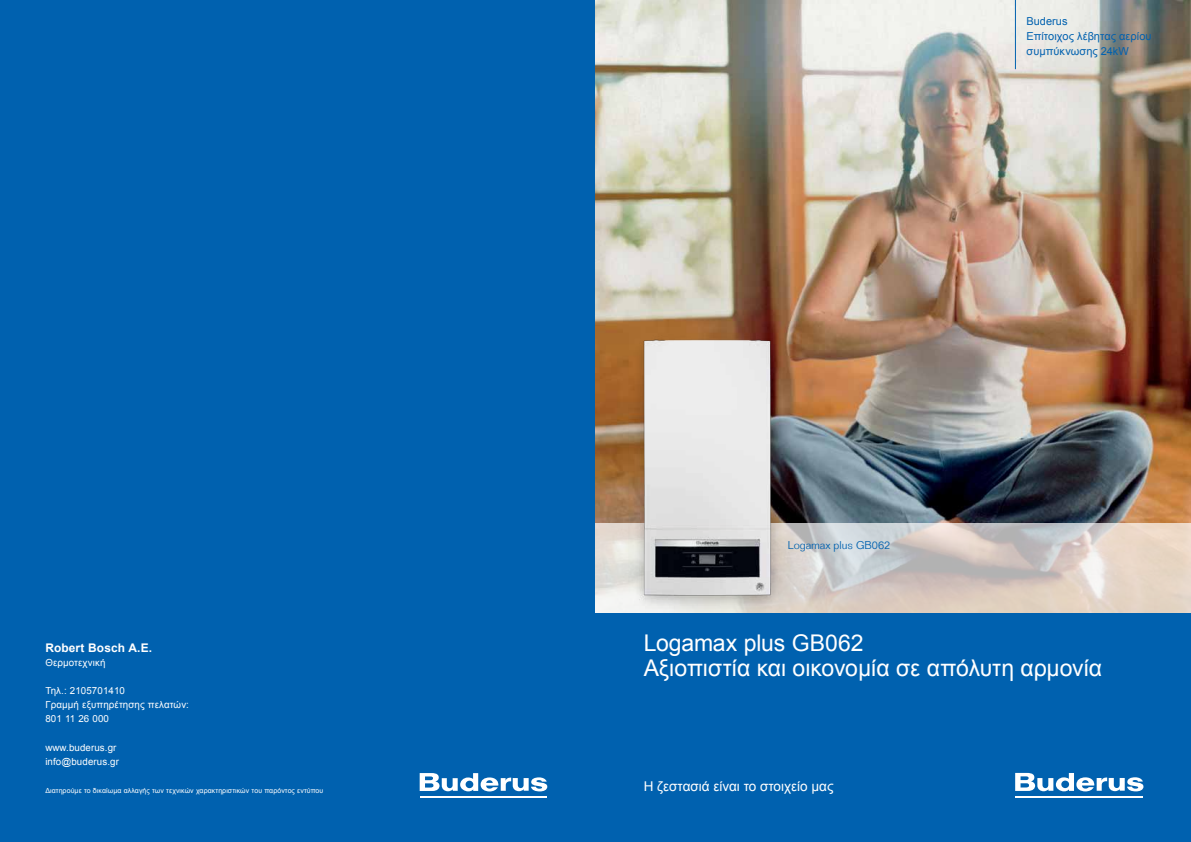
<style>
.page{position:relative;width:1191px;height:842px;background:#fff}
.page>*{position:absolute;margin:0;border:0;box-sizing:border-box;transform-origin:0 0}
.t1{font:23px/25.5px "Arial";letter-spacing:-.005em;color:#fff}
.t2{font:13.5px "Arial";color:#fff}
.t3{font:700 11.9px "Arial";letter-spacing:.01em;color:#fff}
.t4{font:11px/15px "Arial";letter-spacing:.005em;color:#0061af}
.t5{font:300 11px "Folio LT";color:#0061af}
.t6{font:9.7px/14.1px "Arial";letter-spacing:.01em;color:#fff}
.t7{font:7px "Arial";letter-spacing:.01em;color:#fff}
</style>
<div class="page">
<div style="left:595px;top:612px;width:596px;height:230px;background:#0061af"></div>
<div style="left:0;top:0;width:595px;height:842px;background:#0061af"></div>
<hr style="left:420px;top:796px;width:126px;height:1px;background:#fff">
<svg style="left:420px;top:773px;width:127px;height:18px"></svg>
<img style="left:595px;top:0;width:596px;height:523px">
<svg style="left:595px;top:523px;width:596px;height:89px;background:#d6cdc7"></svg>
<hr style="left:1015px;top:0;width:1px;height:69px;background:#0061af">
<img style="left:617px;top:325px;width:177px;height:287px">
<hr style="left:1015px;top:796px;width:127px;height:1px;background:#fff">
<svg style="left:1015px;top:773px;width:128px;height:18px"></svg>
<p class="t3" style="left:45px;top:640px;width:108px">Robert Bosch A.E.</p>
<p class="t6" style="left:45px;top:656px;width:62px">Θερμοτεχνική</p>
<p class="t6" style="left:45px;top:684px;width:145px">Τηλ.: 2105701410<br>Γραμμή εξυπηρέτησης πελατών:<br>801 11 26 000</p>
<p class="t6" style="left:45px;top:740px;width:75px">www.buderus.gr info@buderus.gr</p>
<p class="t7" style="left:45px;top:786px;width:279px">Διατηρούμε το δικαίωμα αλλαγής των τεχνικών χαρακτηριστικών του παρόντος εντύπου</p>
<p class="t4" style="left:1026px;top:14px;width:127px">Buderus<br>Επίτοιχος λέβητας αερίου συμπύκνωσης 24kW</p>
<p class="t5" style="left:787px;top:539px;width:104px">Logamax plus GB062</p>
<h1 class="t1" style="left:643px;top:630px;width:460px">Logamax plus GB062<br>Αξιοπιστία και οικονομία σε απόλυτη αρμονία</h1>
<h2 class="t2" style="left:643px;top:777px;width:191px">Η ζεστασιά είναι το στοιχείο μας</h2>
</div>
